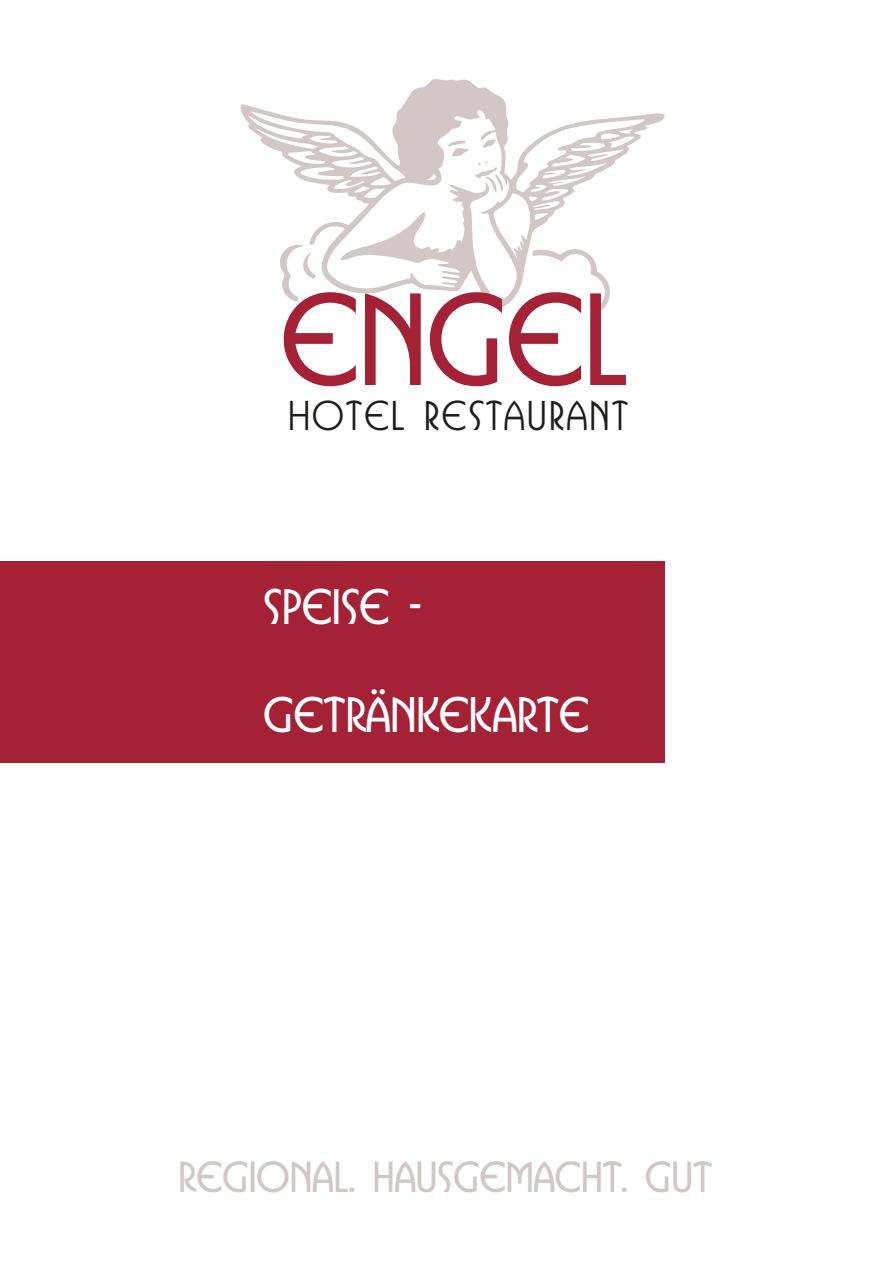
<style>
.page{position:relative;width:893px;height:1263px;background:#fff}
.page>*{position:absolute;margin:0;border:0;box-sizing:border-box;transform-origin:0 0}
.t1{font:700 121.8px "Busorama IT Cby BT";color:#a52136}
.t2{font:700 46.5px "Busorama IT Cby BT";color:#fff}
.t3{font:700 40.5px "Busorama IT Cby BT";color:#d2c6c6}
.t4{font:500 38.7px "Busorama IT Cby BT";letter-spacing:.05em;color:#1d1d1b}
</style>
<div class="page">
<svg style="left:241px;top:79px;width:423px;height:51px"></svg>
<svg style="left:248px;top:110px;width:397px;height:204px"></svg>
<div style="left:0;top:561px;width:665px;height:202px;background:#a52136"></div>
<p class="t1" style="left:281px;top:268px;width:347px">ENGEL</p>
<p class="t4" style="left:288px;top:393px;width:342px">HOTEL RESTAURANT</p>
<p class="t2" style="left:264px;top:580px;width:160px">SPEISE -</p>
<p class="t2" style="left:264px;top:688px;width:327px">GETRÄNKEKARTE</p>
<p class="t3" style="left:179px;top:1153px;width:535px">REGIONAL. HAUSGEMACHT. GUT</p>
</div>
